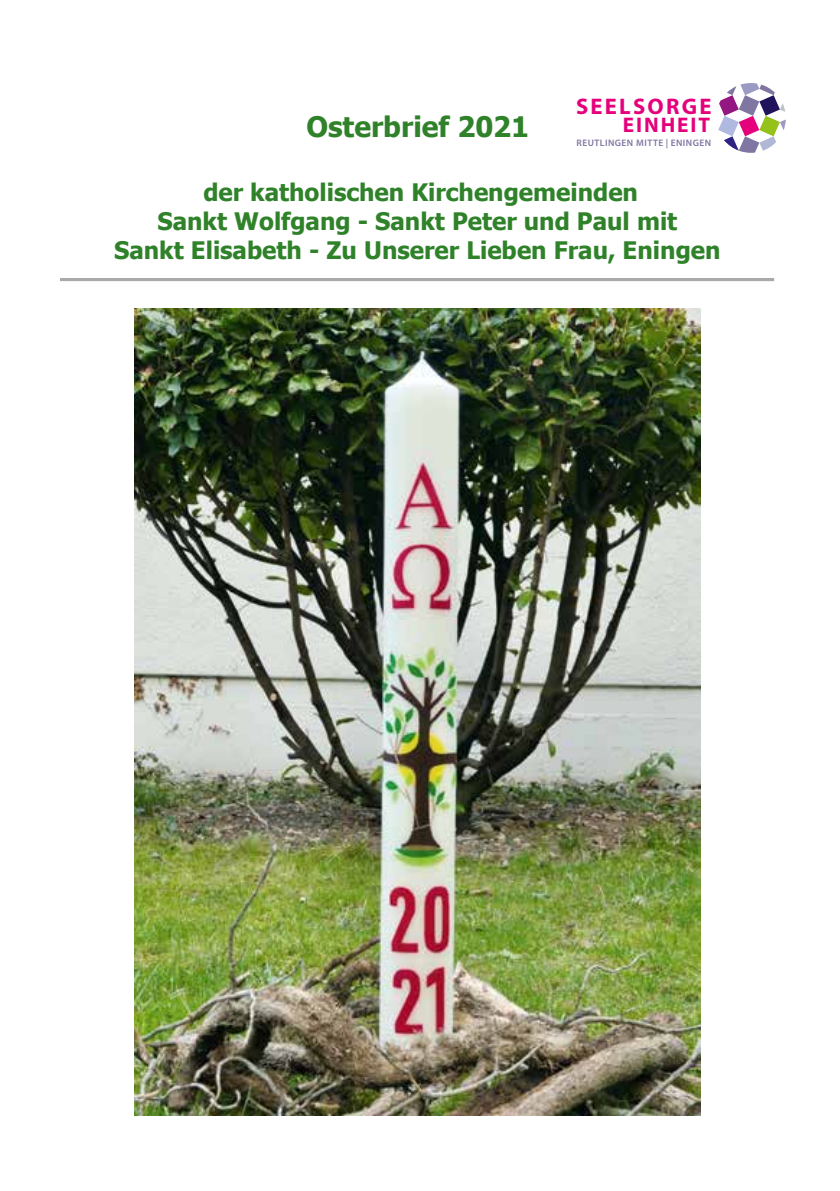
<style>
.page{position:relative;width:840px;height:1191px;background:#fff}
.page>*{position:absolute;margin:0;border:0;box-sizing:border-box;transform-origin:0 0}
.t1{font:700 28.2px "Tahoma";color:#2f8229}
.t2{font:700 24px/29px "Tahoma";color:#2f8229;text-align:center}
.t3{font:700 22.6px "Myriad Pro";letter-spacing:.1em;color:#e5007c}
.t4{font:700 21.2px "Myriad Pro";letter-spacing:.095em;color:#e5007c}
.t5{font:600 9.4px "Myriad Pro";letter-spacing:.05em;color:#8075a1}
</style>
<div class="page">
<hr style="left:60px;top:278px;width:714px;height:3px;background:#a9a9a9">
<hr style="left:61px;top:281px;width:712px;height:1px;background:#f4f4f4">
<svg style="left:718px;top:83px;width:67px;height:70px"></svg>
<img style="left:134px;top:309px;width:565px;height:806px">
<p class="t1" style="left:306px;top:107px;width:224px">Osterbrief 2021</p>
<p class="t3" style="left:575px;top:92px;width:137px">SEELSORGE</p>
<p class="t4" style="left:622px;top:111px;width:89px">EINHEIT</p>
<p class="t5" style="left:576px;top:136px;width:136px">REUTLINGEN MITTE | ENINGEN</p>
<p class="t2" style="left:114px;top:178px;width:607px">der katholischen Kirchengemeinden<br>Sankt Wolfgang - Sankt Peter und Paul mit<br>Sankt Elisabeth - Zu Unserer Lieben Frau, Eningen</p>
</div>
